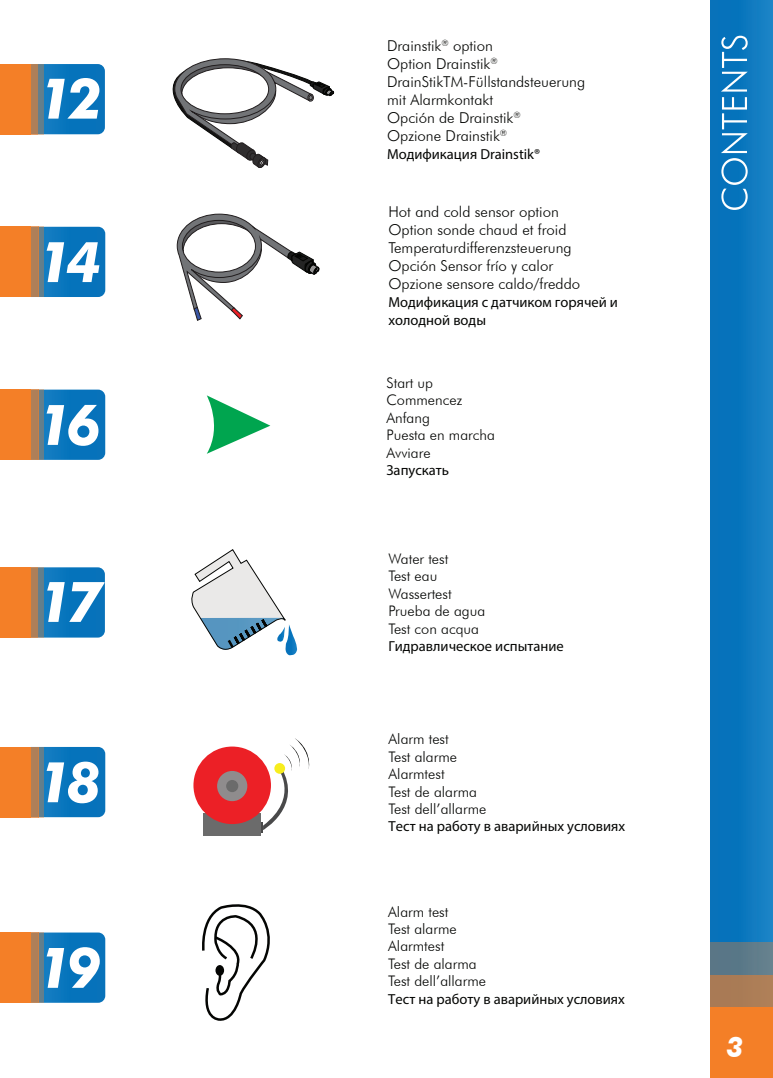
<style>
.page{position:relative;width:773px;height:1078px;background:#fff}
.page>*{position:absolute;margin:0;border:0;box-sizing:border-box;transform-origin:0 0}
.t1{font:italic 700 56.25px "Futura BT";letter-spacing:-.1em;color:#fff}
.t2{font:italic 700 28px "Futura BT";color:#fff}
.t3{font:300 15px/18px "Futura BT";color:#040503}
.t4{font:300 14.5px/17.5px "Futura BT";color:#040503}
.t5{font:14.5px/17.5px "Myriad Pro";color:#040503}
</style>
<div class="page">
<svg style="left:44px;top:64px;width:61px;height:70px;background:#0a75bc"></svg>
<div style="left:0;top:64px;width:31px;height:70px;background:#f47f27"></div>
<div style="left:31px;top:64px;width:7px;height:70px;background:#af7f58"></div>
<div style="left:38px;top:64px;width:6px;height:70px;background:#627f8c"></div>
<svg style="left:44px;top:227px;width:61px;height:70px;background:#0a75bc"></svg>
<div style="left:0;top:227px;width:31px;height:70px;background:#f47f27"></div>
<div style="left:31px;top:227px;width:7px;height:70px;background:#af7f58"></div>
<div style="left:38px;top:227px;width:6px;height:70px;background:#627f8c"></div>
<div style="left:258px;top:821px;width:5px;height:11px;background:#49494a"></div>
<svg style="left:263px;top:738px;width:47px;height:91px"></svg>
<div style="left:203px;top:813px;width:58px;height:23px;background:#6b6b6b"></div>
<div style="left:193px;top:746px;width:78px;height:77px;background:#ec2026;border-radius:50%"></div>
<div style="left:217px;top:770px;width:30px;height:31px;background:#8f8c8d;border-radius:50%"></div>
<div style="left:226px;top:779px;width:12px;height:13px;background:#6b6b6b;border-radius:50%"></div>
<svg style="left:44px;top:389px;width:61px;height:71px;background:#0c77bd"></svg>
<div style="left:0;top:389px;width:31px;height:71px;background:#f47f27"></div>
<div style="left:31px;top:389px;width:7px;height:71px;background:#af7f58"></div>
<div style="left:38px;top:389px;width:6px;height:71px;background:#627f8c"></div>
<svg style="left:44px;top:567px;width:61px;height:70px;background:#0b76bd"></svg>
<div style="left:0;top:567px;width:31px;height:70px;background:#f47f27"></div>
<div style="left:31px;top:567px;width:7px;height:70px;background:#af7f58"></div>
<div style="left:38px;top:567px;width:6px;height:70px;background:#627f8c"></div>
<svg style="left:44px;top:746px;width:61px;height:71px;background:#0d77bd"></svg>
<div style="left:0;top:746px;width:31px;height:71px;background:#f47f27"></div>
<div style="left:31px;top:746px;width:7px;height:71px;background:#af7f58"></div>
<div style="left:38px;top:746px;width:6px;height:71px;background:#627f8c"></div>
<svg style="left:44px;top:932px;width:61px;height:70px;background:#0b76bd"></svg>
<div style="left:0;top:932px;width:31px;height:70px;background:#f47f27"></div>
<div style="left:31px;top:932px;width:7px;height:70px;background:#af7f58"></div>
<div style="left:38px;top:932px;width:6px;height:70px;background:#627f8c"></div>
<svg style="left:191px;top:549px;width:106px;height:107px"></svg>
<div style="left:710px;top:0;width:62px;height:1077px;background:linear-gradient(to right,#006db7,#1881c5)"></div>
<div style="left:710px;top:1007px;width:62px;height:70px;background:#f47f27"></div>
<div style="left:710px;top:974px;width:62px;height:33px;background:#a97b55"></div>
<div style="left:710px;top:941px;width:62px;height:33px;background:#5a7787"></div>
<svg style="left:720px;top:36px;width:27px;height:174px;background:#3a90c9"></svg>
<svg style="left:172px;top:58px;width:162px;height:110px"></svg>
<svg style="left:177px;top:213px;width:142px;height:108px"></svg>
<svg style="left:202px;top:904px;width:68px;height:117px"></svg>
<svg style="left:215px;top:964px;width:9px;height:11px"></svg>
<svg style="left:207px;top:395px;width:63px;height:58px"></svg>
<h1 class="t1" style="left:38px;top:64px;width:65px">12</h1>
<h1 class="t1" style="left:38px;top:228px;width:65px">14</h1>
<h1 class="t1" style="left:38px;top:390px;width:65px">16</h1>
<h1 class="t1" style="left:38px;top:567px;width:65px">17</h1>
<h1 class="t1" style="left:38px;top:747px;width:65px">18</h1>
<h1 class="t1" style="left:38px;top:933px;width:65px">19</h1>
<p class="t3" style="left:387px;top:37px;width:199px">Drainstik<sup>®</sup> option<br>Option Drainstik<sup>®<br></sup>DrainStikTM-Füllstandsteuerung mit Alarmkontakt<br>Opción de Drainstik<sup>®<br></sup>Opzione Drainstik<sup>®</sup></p>
<p class="t5" style="left:387px;top:145px;width:154px">Модификация Drainstik®</p>
<p class="t3" style="left:388px;top:203px;width:193px">Hot and cold sensor option<br>Option sonde chaud et froid<br>Temperaturdifferenzsteuerung<br>Opción Sensor frío y calor<br>Opzione sensore caldo/freddo</p>
<p class="t5" style="left:388px;top:293px;width:231px">Модификация с датчиком горячей и холодной воды</p>
<p class="t4" style="left:386px;top:374px;width:110px">Start up<br>Commencez<br>Anfang<br>Puesta en marcha<br>Avviare</p>
<p class="t5" style="left:386px;top:461px;width:64px">Запускать</p>
<p class="t4" style="left:388px;top:549px;width:98px">Water test<br>Test eau<br>Wassertest<br>Prueba de agua<br>Test con acqua</p>
<p class="t5" style="left:388px;top:637px;width:177px">Гидравлическое испытание</p>
<p class="t4" style="left:388px;top:730px;width:99px">Alarm test<br>Test alarme<br>Alarmtest<br>Test de alarma<br>Test dell’allarme</p>
<p class="t5" style="left:388px;top:817px;width:238px">Тест на работу в аварийных условиях</p>
<p class="t4" style="left:388px;top:902px;width:99px">Alarm test<br>Test alarme<br>Alarmtest<br>Test de alarma<br>Test dell’allarme</p>
<p class="t5" style="left:388px;top:989px;width:238px">Тест на работу в аварийных условиях</p>
<h2 class="t2" style="left:726px;top:1029px;width:19px">3</h2>
</div>
